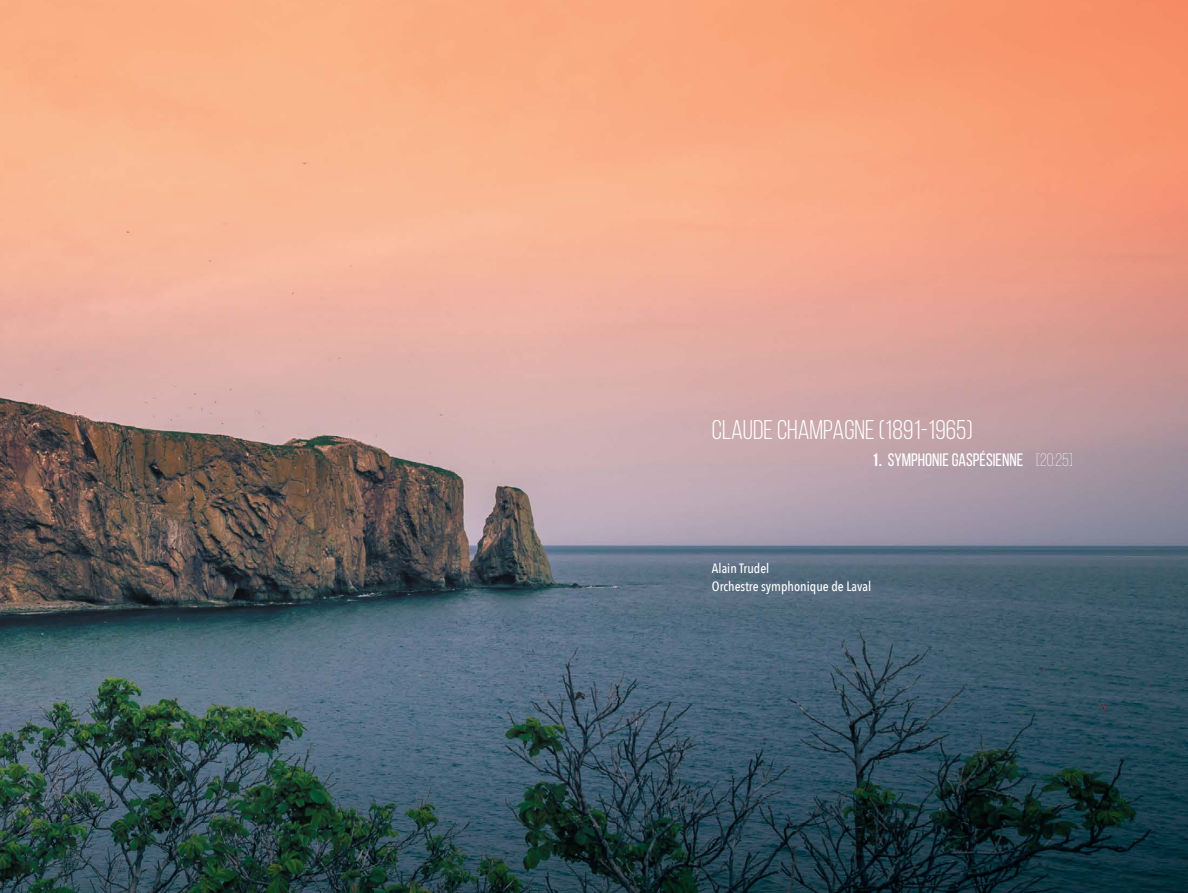
<style>
.page{position:relative;width:1188px;height:893px;background:#fff}
.page>*{position:absolute;margin:0;border:0;box-sizing:border-box;transform-origin:0 0}
.t1{font:27px "Bebas Neue";color:#fff}
.t2{font:18px "Bebas Neue";color:#fff}
.t3{font:500 13.5px/18px "Avenir Next Condensed";color:#fff}
.s1{font-weight:700}
.s2{font-weight:300}
</style>
<div class="page">
<img style="left:0;top:0;width:1188px;height:893px">
<h1 class="t1" style="left:712px;top:415px;width:262px">CLAUDE CHAMPAGNE (1891-1965)</h1>
<h2 class="t2" style="left:872px;top:449px;width:203px"><span class="s1">1.</span> SYMPHONIE GASPÉSIENNE <span class="s2">[20:25]</span></h2>
<p class="t3" style="left:712px;top:559px;width:161px">Alain Trudel<br>Orchestre symphonique de Laval</p>
</div>
